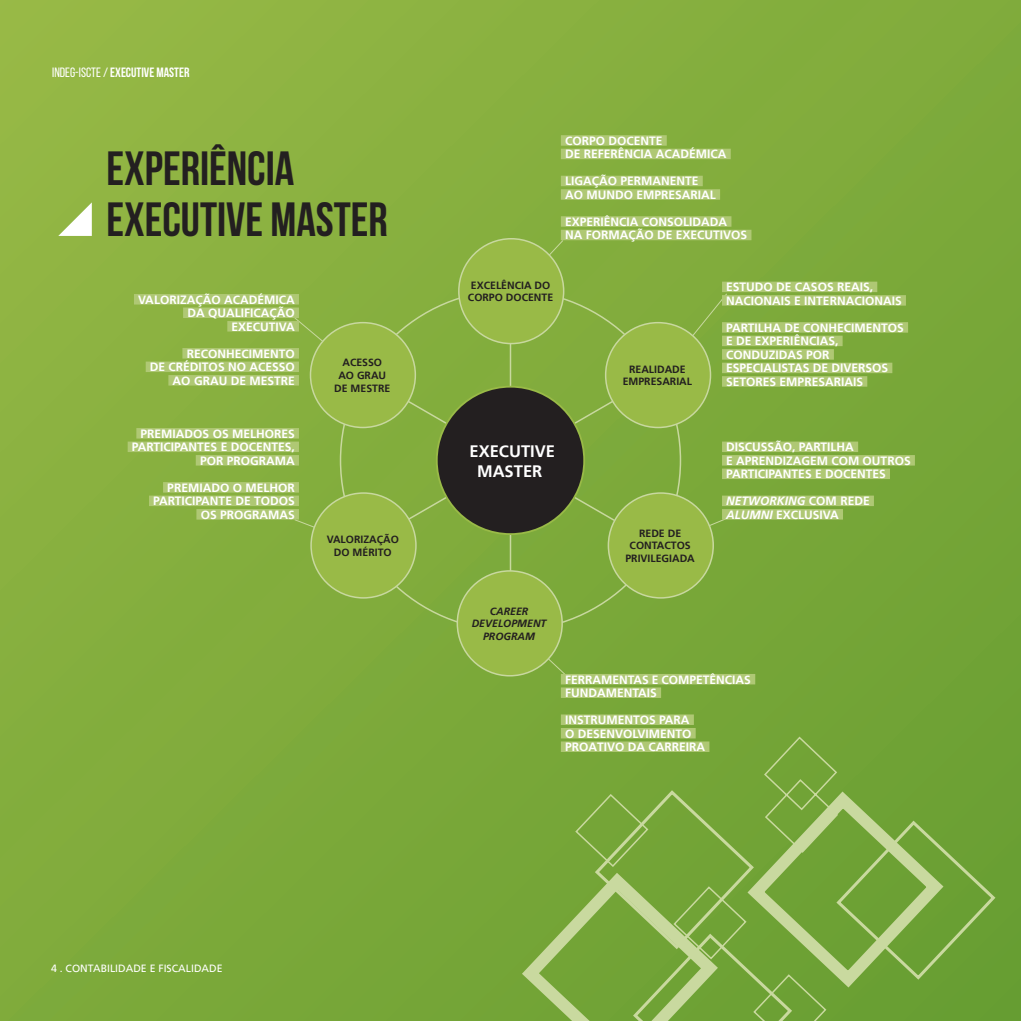
<style>
.page{position:relative;width:1021px;height:1021px;background:#fff}
.page>*{position:absolute;margin:0;border:0;box-sizing:border-box;transform-origin:0 0}
.Títulos_Página{font:700 48px/51px "Bebas Neue";color:#231f20}
.Títulos_Pretos_ESQUE{font:700 16.5px/19.8px "Frutiger LT";color:#fff;text-align:center}
.t1{font:700 13.5px "Bebas Neue";color:#fff}
.Títulos_Verdes_ESQUE{font:700 12px "Frutiger LT";color:#fff}
.Títulos_Verdes_ESQUE-2{font:italic 700 12px "Frutiger LT";color:#fff}
.Títulos_Pretos_ESQUE-2{font:700 10.5px/12.6px "Frutiger LT";color:#231f20;text-align:center}
.t2{font:10.5px "Frutiger LT";color:#fff}
.Títulos_Pretos_ESQUE-3{font:italic 700 10.5px/12.6px "Frutiger LT";color:#231f20;text-align:center}
.s1{font-weight:400}
.s2{font-style:normal}
.s3{font-style:italic}
</style>
<div class="page">
<div style="left:0;top:0;width:1020px;height:1020px;background:linear-gradient(to right,#8ab140,#77a738)"></div>
<svg style="left:524px;top:239px;width:40px;height:45px"></svg>
<div style="left:294px;top:317px;width:70px;height:59px;background:#87b03f"></div>
<hr style="left:509px;top:290px;width:2px;height:337px;background:#c8d89f">
<div style="left:459px;top:239px;width:104px;height:104px;background:#99ba47;border-radius:50%"></div>
<div style="left:458px;top:238px;width:106px;height:106px;border:2px solid #c8d89f;border-radius:50%"></div>
<svg style="left:58px;top:202px;width:34px;height:34px"></svg>
<div style="left:659px;top:293px;width:68px;height:83px;background:#80ab3c"></div>
<svg style="left:705px;top:517px;width:22px;height:29px"></svg>
<div style="left:605px;top:322px;width:105px;height:105px;background:#99ba47;border-radius:50%"></div>
<svg style="left:522px;top:622px;width:44px;height:53px"></svg>
<svg style="left:294px;top:518px;width:24px;height:29px"></svg>
<div style="left:457px;top:571px;width:105px;height:104px;background:#99ba47;border-radius:50%"></div>
<div style="left:456px;top:570px;width:107px;height:106px;border:2px solid #c8d89f;border-radius:50%"></div>
<div style="left:722px;top:281px;width:155px;height:11px;background:#afc874"></div>
<div style="left:722px;top:295px;width:183px;height:10px;background:#afc874"></div>
<div style="left:722px;top:322px;width:186px;height:10px;background:#afc874"></div>
<div style="left:722px;top:335px;width:120px;height:11px;background:#afc874"></div>
<div style="left:722px;top:349px;width:111px;height:10px;background:#afc874"></div>
<div style="left:722px;top:362px;width:170px;height:11px;background:#afc874"></div>
<div style="left:722px;top:376px;width:145px;height:10px;background:#afc874"></div>
<div style="left:722px;top:441px;width:136px;height:11px;background:#afc874"></div>
<div style="left:722px;top:455px;width:192px;height:10px;background:#afc874"></div>
<div style="left:722px;top:468px;width:168px;height:11px;background:#afc874"></div>
<div style="left:722px;top:495px;width:151px;height:11px;background:#afc874"></div>
<div style="left:722px;top:509px;width:121px;height:10px;background:#afc874"></div>
<div style="left:561px;top:674px;width:194px;height:10px;background:#afc874"></div>
<div style="left:561px;top:687px;width:100px;height:11px;background:#afc874"></div>
<div style="left:561px;top:714px;width:133px;height:11px;background:#afc874"></div>
<div style="left:561px;top:728px;width:134px;height:10px;background:#afc874"></div>
<div style="left:136px;top:428px;width:163px;height:10px;background:#afc874"></div>
<div style="left:128px;top:441px;width:171px;height:11px;background:#afc874"></div>
<div style="left:196px;top:455px;width:103px;height:10px;background:#afc874"></div>
<div style="left:163px;top:482px;width:136px;height:10px;background:#afc874"></div>
<div style="left:149px;top:495px;width:150px;height:11px;background:#afc874"></div>
<div style="left:196px;top:509px;width:103px;height:10px;background:#afc874"></div>
<div style="left:134px;top:294px;width:165px;height:10px;background:#afc874"></div>
<div style="left:183px;top:307px;width:116px;height:11px;background:#afc874"></div>
<div style="left:227px;top:321px;width:72px;height:10px;background:#afc874"></div>
<div style="left:182px;top:348px;width:117px;height:10px;background:#afc874"></div>
<div style="left:146px;top:361px;width:153px;height:11px;background:#afc874"></div>
<div style="left:168px;top:375px;width:131px;height:10px;background:#afc874"></div>
<svg style="left:361px;top:373px;width:298px;height:174px;background:#83ad3e"></svg>
<div style="left:310px;top:322px;width:105px;height:105px;background:#99ba47;border-radius:50%"></div>
<div style="left:310px;top:322px;width:106px;height:106px;border:2px solid #c8d89f;border-radius:50%"></div>
<div style="left:437px;top:386px;width:147px;height:148px;background:#231f20;border-radius:50%"></div>
<div style="left:608px;top:493px;width:105px;height:105px;background:#99ba47;border-radius:50%"></div>
<div style="left:607px;top:492px;width:107px;height:106px;border:2px solid #c8d89f;border-radius:50%"></div>
<div style="left:311px;top:493px;width:105px;height:105px;background:#99ba47;border-radius:50%"></div>
<div style="left:310px;top:492px;width:106px;height:106px;border:2px solid #c8d89f;border-radius:50%"></div>
<svg style="left:513px;top:735px;width:484px;height:285px;background:#7aa941"></svg>
<div style="left:561px;top:135px;width:105px;height:11px;background:#afc874"></div>
<div style="left:561px;top:149px;width:169px;height:10px;background:#afc874"></div>
<div style="left:561px;top:176px;width:141px;height:10px;background:#afc874"></div>
<div style="left:561px;top:189px;width:159px;height:11px;background:#afc874"></div>
<div style="left:561px;top:216px;width:170px;height:11px;background:#afc874"></div>
<div style="left:561px;top:230px;width:190px;height:10px;background:#afc874"></div>
<p class="t1" style="left:52px;top:65px;width:139px"><span class="s1">INDEG-ISCTE /</span> EXECUTIVE MASTER</p>
<p class="Títulos_Página" style="left:106px;top:142px;width:283px">EXPERIÊNCIA<br>EXECUTIVE MASTER</p>
<p class="Títulos_Verdes_ESQUE" style="left:138px;top:292px;width:158px">VALORIZAÇÃO ACADÉMICA</p>
<p class="Títulos_Verdes_ESQUE" style="left:187px;top:306px;width:109px">DA QUALIFICAÇÃO</p>
<p class="Títulos_Verdes_ESQUE" style="left:231px;top:319px;width:65px">EXECUTIVA</p>
<p class="Títulos_Verdes_ESQUE" style="left:187px;top:346px;width:110px">RECONHECIMENTO</p>
<p class="Títulos_Verdes_ESQUE" style="left:150px;top:360px;width:146px">DE CRÉDITOS NO ACESSO</p>
<p class="Títulos_Verdes_ESQUE" style="left:173px;top:373px;width:124px">AO GRAU DE MESTRE</p>
<p class="Títulos_Verdes_ESQUE" style="left:141px;top:426px;width:156px">PREMIADOS OS MELHORES</p>
<p class="Títulos_Verdes_ESQUE" style="left:132px;top:440px;width:164px">PARTICIPANTES E DOCENTES,</p>
<p class="Títulos_Verdes_ESQUE" style="left:200px;top:453px;width:96px">POR PROGRAMA</p>
<p class="Títulos_Verdes_ESQUE" style="left:167px;top:480px;width:129px">PREMIADO O MELHOR</p>
<p class="Títulos_Verdes_ESQUE" style="left:153px;top:494px;width:143px">PARTICIPANTE DE TODOS</p>
<p class="Títulos_Verdes_ESQUE" style="left:201px;top:507px;width:96px">OS PROGRAMAS</p>
<p class="Títulos_Pretos_ESQUE-2" style="left:342px;top:356px;width:41px">ACESSO</p>
<p class="Títulos_Pretos_ESQUE-2" style="left:338px;top:369px;width:49px">AO GRAU</p>
<p class="Títulos_Pretos_ESQUE-2" style="left:334px;top:382px;width:58px">DE MESTRE</p>
<p class="Títulos_Pretos_ESQUE-2" style="left:327px;top:533px;width:74px">VALORIZAÇÃO</p>
<p class="Títulos_Pretos_ESQUE-2" style="left:334px;top:546px;width:59px">DO MÉRITO</p>
<p class="Títulos_Verdes_ESQUE" style="left:565px;top:133px;width:99px">CORPO DOCENTE</p>
<p class="Títulos_Verdes_ESQUE" style="left:565px;top:147px;width:163px">DE REFERÊNCIA ACADÉMICA</p>
<p class="Títulos_Verdes_ESQUE" style="left:565px;top:174px;width:135px">LIGAÇÃO PERMANENTE</p>
<p class="Títulos_Verdes_ESQUE" style="left:565px;top:187px;width:152px">AO MUNDO EMPRESARIAL</p>
<p class="Títulos_Verdes_ESQUE" style="left:565px;top:214px;width:164px">EXPERIÊNCIA CONSOLIDADA</p>
<p class="Títulos_Verdes_ESQUE" style="left:565px;top:228px;width:184px">NA FORMAÇÃO DE EXECUTIVOS</p>
<p class="Títulos_Pretos_ESQUE-2" style="left:468px;top:279px;width:87px;text-align:left">EXCELÊNCIA DO<br>CORPO DOCENTE</p>
<p class="Títulos_Pretos_ESQUE-2" style="left:622px;top:363px;width:71px">REALIDADE<br>EMPRESARIAL</p>
<p class="Títulos_Verdes_ESQUE" style="left:726px;top:280px;width:148px">ESTUDO DE CASOS REAIS,</p>
<p class="Títulos_Verdes_ESQUE" style="left:726px;top:293px;width:177px">NACIONAIS E INTERNACIONAIS</p>
<p class="Títulos_Verdes_ESQUE" style="left:726px;top:320px;width:179px">PARTILHA DE CONHECIMENTOS</p>
<p class="Títulos_Verdes_ESQUE" style="left:726px;top:334px;width:114px">E DE EXPERIÊNCIAS,</p>
<p class="Títulos_Verdes_ESQUE" style="left:726px;top:347px;width:105px">CONDUZIDAS POR</p>
<p class="Títulos_Verdes_ESQUE" style="left:726px;top:361px;width:163px">ESPECIALISTAS DE DIVERSOS</p>
<p class="Títulos_Verdes_ESQUE" style="left:726px;top:374px;width:138px">SETORES EMPRESARIAIS</p>
<p class="Títulos_Pretos_ESQUE" style="left:469px;top:441px;width:87px">EXECUTIVE<br>MASTER</p>
<p class="Títulos_Pretos_ESQUE-2" style="left:625px;top:527px;width:71px">REDE DE<br>CONTACTOS<br>PRIVILEGIADA</p>
<p class="Títulos_Verdes_ESQUE" style="left:726px;top:440px;width:129px">DISCUSSÃO, PARTILHA</p>
<p class="Títulos_Verdes_ESQUE" style="left:726px;top:453px;width:186px">E APRENDIZAGEM COM OUTROS</p>
<p class="Títulos_Verdes_ESQUE" style="left:726px;top:467px;width:161px">PARTICIPANTES E DOCENTES</p>
<p class="Títulos_Verdes_ESQUE-2" style="left:726px;top:494px;width:145px">NETWORKING <span class="s2">COM REDE</span></p>
<p class="Títulos_Verdes_ESQUE" style="left:726px;top:507px;width:114px"><span class="s3">ALUMNI</span> EXCLUSIVA</p>
<p class="Títulos_Pretos_ESQUE-3" style="left:471px;top:604px;width:76px">CAREER<br>DEVELOPMENT<br>PROGRAM</p>
<p class="Títulos_Verdes_ESQUE" style="left:565px;top:672px;width:187px">FERRAMENTAS E COMPETÊNCIAS</p>
<p class="Títulos_Verdes_ESQUE" style="left:565px;top:685px;width:93px">FUNDAMENTAIS</p>
<p class="Títulos_Verdes_ESQUE" style="left:565px;top:712px;width:126px">INSTRUMENTOS PARA</p>
<p class="Títulos_Verdes_ESQUE" style="left:565px;top:726px;width:128px">O DESENVOLVIMENTO</p>
<p class="Títulos_Verdes_ESQUE" style="left:565px;top:739px;width:142px">PROATIVO DA CARREIRA</p>
<p class="t2" style="left:51px;top:961px;width:173px">4 . CONTABILIDADE E FISCALIDADE</p>
</div>
